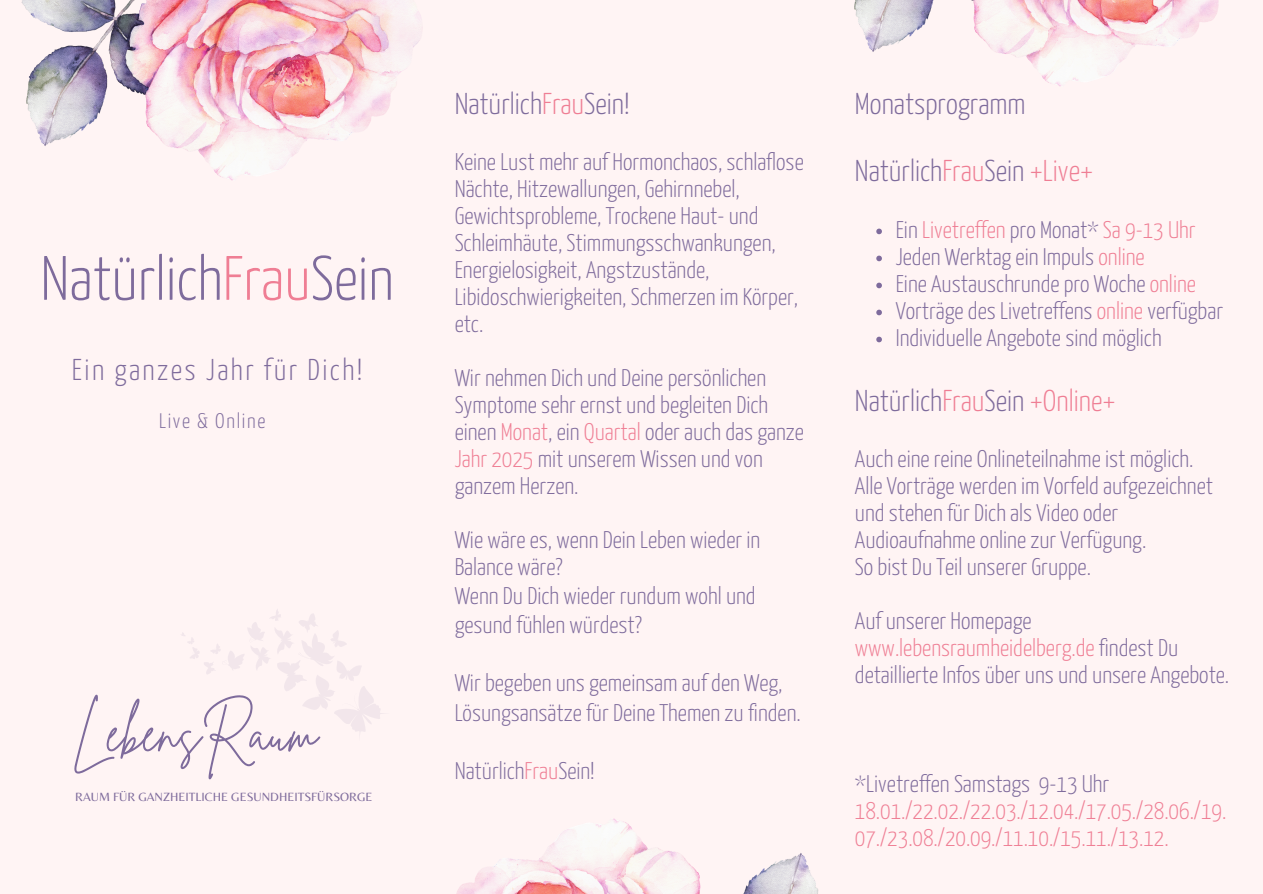
<style>
.page{position:relative;width:1263px;height:894px;background:#fff}
.page>*{position:absolute;margin:0;border:0;box-sizing:border-box;transform-origin:0 0}
.t1{font:300 62.55px "Yanone Kaffeesatz";color:#7e6b9c}
.t2{font:52.8px "Brittany Signature";letter-spacing:.01em;color:#7e6b9c}
.t3{font:300 30px "Yanone Kaffeesatz";color:#7e6b9c}
.t4{font:300 30px "Yanone Kaffeesatz";letter-spacing:.08em;color:#7e6b9c}
.t5{font:300 24px/27px "Yanone Kaffeesatz";color:#7e6b9c}
.t6{font:300 24px/27px "Yanone Kaffeesatz";color:#ef7e94}
.t7{font:300 21px "Yanone Kaffeesatz";letter-spacing:.08em;color:#7e6b9c}
.t8{font:12.45px "Belleza";color:#7e6b9c}
.s1{color:#ef7e94}
.s2{color:#7e6b9c}
</style>
<div class="page">
<div style="left:0;top:0;width:1263px;height:893px;background:#fff4f4"></div>
<img style="left:21px;top:0;width:402px;height:181px">
<img style="left:457px;top:818px;width:362px;height:75px">
<svg style="left:876px;top:228px;width:6px;height:6px"></svg>
<svg style="left:876px;top:255px;width:6px;height:6px"></svg>
<svg style="left:876px;top:282px;width:6px;height:6px"></svg>
<svg style="left:876px;top:309px;width:6px;height:6px"></svg>
<svg style="left:876px;top:336px;width:6px;height:6px"></svg>
<svg style="left:182px;top:609px;width:201px;height:123px"></svg>
<img style="left:854px;top:0;width:365px;height:86px">
<h1 class="t1" style="left:40px;top:254px;width:355px">Natürlich<span class="s1">Frau</span>Sein</h1>
<h3 class="t4" style="left:72px;top:358px;width:292px">Ein ganzes Jahr für Dich!</h3>
<h5 class="t7" style="left:159px;top:412px;width:108px">Live &amp; Online</h5>
<h4 class="t2" style="left:72px;top:698px;width:247px">LebensRaum</h4>
<h4 class="t8" style="left:75px;top:789px;width:299px">RAUM FÜR GANZHEITLICHE GESUNDHEITSFÜRSORGE</h4>
<p class="t3" style="left:455px;top:92px;width:177px">Natürlich<span class="s1">Frau</span>Sein!</p>
<p class="t5" style="left:455px;top:150px;width:351px">Keine Lust mehr auf Hormonchaos, schlaflose Nächte, Hitzewallungen, Gehirnnebel, Gewichtsprobleme, Trockene Haut- und Schleimhäute, Stimmungsschwankungen, Energielosigkeit, Angstzustände, Libidoschwierigkeiten, Schmerzen im Körper, etc.</p>
<h3 class="t5" style="left:455px;top:366px;width:351px">Wir nehmen Dich und Deine persönlichen Symptome sehr ernst und begleiten Dich einen <span class="s1">Monat</span>, ein <span class="s1">Quartal</span> oder auch das ganze <span class="s1">Jahr 2025</span> mit unserem Wissen und von ganzem Herzen.</h3>
<h4 class="t5" style="left:455px;top:527px;width:307px;line-height:28.2px">Wie wäre es, wenn Dein Leben wieder in<br>Balance wäre?<br>Wenn Du Dich wieder rundum wohl und gesund fühlen würdest?</h4>
<h4 class="t5" style="left:455px;top:670px;width:348px;line-height:29.2px">Wir begeben uns gemeinsam auf den Weg,<br>Lösungsansätze für Deine Themen zu finden.</h4>
<h4 class="t5" style="left:455px;top:759px;width:142px">Natürlich<span class="s1">Frau</span>Sein!</h4>
<h4 class="t3" style="left:855px;top:92px;width:172px">Monatsprogramm</h4>
<h4 class="t3" style="left:855px;top:159px;width:240px">Natürlich<span class="s1">Frau</span>Sein <span class="s1">+Live+</span></h4>
<h3 class="t6" style="left:896px;top:217px;width:301px"><span class="s2">Ein</span> Livetreffen <span class="s2">pro Monat*</span> Sa 9-13 Uhr</h3>
<h3 class="t5" style="left:896px;top:244px;width:250px">Jeden Werktag ein Impuls <span class="s1">online</span></h3>
<p class="t5" style="left:896px;top:271px;width:302px">Eine Austauschrunde pro Woche <span class="s1">online</span></p>
<p class="t5" style="left:896px;top:298px;width:329px">Vorträge des Livetreffens <span class="s1">online</span> verfügbar</p>
<p class="t5" style="left:896px;top:325px;width:267px">Individuelle Angebote sind möglich</p>
<p class="t3" style="left:855px;top:389px;width:262px">Natürlich<span class="s1">Frau</span>Sein <span class="s1">+Online+</span></p>
<p class="t5" style="left:855px;top:447px;width:360px">Auch eine reine Onlineteilnahme ist möglich.<br>Alle Vorträge werden im Vorfeld aufgezeichnet und stehen für Dich als Video oder Audioaufnahme online zur Verfügung.<br>So bist Du Teil unserer Gruppe.</p>
<h3 class="t5" style="left:855px;top:609px;width:376px">Auf unserer Homepage <span class="s1">www.lebensraumheidelberg.de</span> findest Du detaillierte Infos über uns und unsere Angebote.</h3>
<h4 class="t6" style="left:855px;top:771px;width:373px"><span class="s2">*Livetreffen Samstags 9-13 Uhr<br></span>18.01./22.02./22.03./12.04./17.05./28.06./19.<br>07./23.08./20.09./11.10./15.11./13.12.</h4>
</div>
